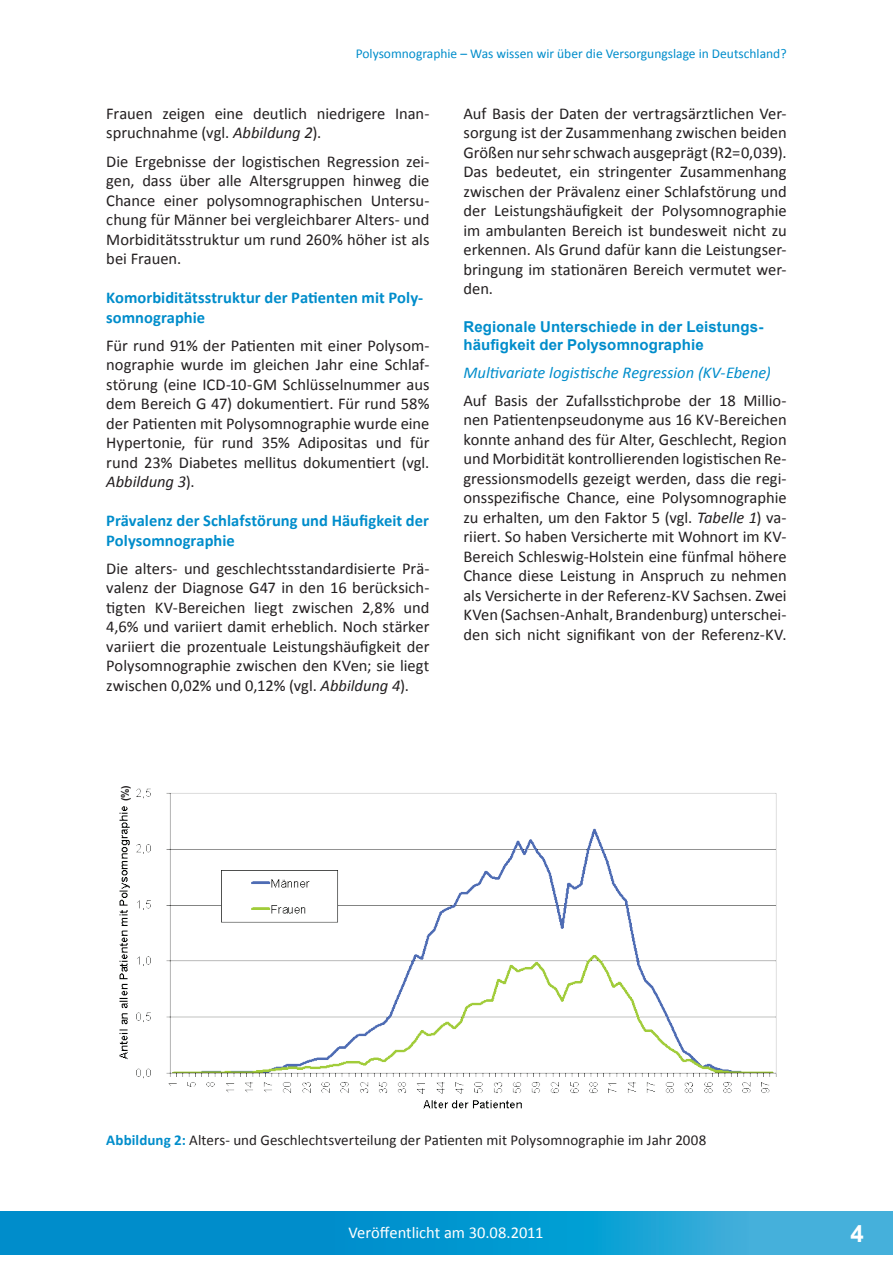
<style>
.page{position:relative;width:893px;height:1263px;background:#fff}
.page>*{position:absolute;margin:0;border:0;box-sizing:border-box;transform-origin:0 0}
.t1{font:700 24px "Arial";color:#fff}
.t2{font:16.5px/19.5px "Calibri";color:#231f20;text-align:justify}
.t3{font:700 16.5px/19.5px "Calibri";color:#008dcb}
.t4{font:italic 16.5px "Calibri";letter-spacing:-.005em;color:#008dcb}
.t5{font:16.5px "Calibri";letter-spacing:-.005em;color:#fff}
.t6{font:15px "Calibri";color:#231f20}
.t7{font:700 15px/18px "Arial";letter-spacing:.01em;color:#008dcb}
.t8{font:13.5px "Calibri";color:#008dcb}
.t9{font:700 10.5px "Arial";color:#231f20}
.s1{font-style:italic}
.s2{font-weight:700;color:#008dcb}
</style>
<div class="page">
<svg style="left:0;top:1212px;width:893px;height:42px;background:#119ad1"></svg>
<img style="left:119px;top:788px;width:658px;height:321px">
<div style="left:152px;top:787px;width:11px;height:15px;background:#fff"></div>
<div style="left:152px;top:843px;width:11px;height:14px;background:#fff"></div>
<div style="left:152px;top:898px;width:11px;height:15px;background:#fff"></div>
<div style="left:152px;top:954px;width:11px;height:15px;background:#fff"></div>
<div style="left:152px;top:1009px;width:11px;height:15px;background:#fff"></div>
<div style="left:152px;top:1065px;width:11px;height:15px;background:#fff"></div>
<p class="t8" style="left:356px;top:45px;width:432px">Polysomnographie – Was wissen wir über die Versorgungslage in Deutschland?</p>
<p class="t2" style="left:106px;top:104px;width:325px">Frauen zeigen eine deutlich niedrigere Inan&shy;spruchnahme (vgl. <span class="s1">Abbildung 2</span>).</p>
<p class="t2" style="left:106px;top:152px;width:325px">Die Ergebnisse der logistischen Regression zei&shy;gen, dass über alle Altersgruppen hinweg die Chance einer polysomnographischen Untersu&shy;chung für Männer bei vergleichbarer Alters- und Morbiditätsstruktur um rund 260% höher ist als bei Frauen.</p>
<p class="t3" style="left:106px;top:288px;width:318px">Komorbiditätsstruktur der Patienten mit Poly&shy;somnographie</p>
<p class="t2" style="left:106px;top:336px;width:325px">Für rund 91% der Patienten mit einer Polysom&shy;nographie wurde im gleichen Jahr eine Schlaf&shy;störung (eine ICD-10-GM Schlüsselnummer aus dem Bereich G 47) dokumentiert. Für rund 58% der Patienten mit Polysomnographie wurde eine Hypertonie, für rund 35% Adipositas und für rund 23% Diabetes mellitus dokumentiert (vgl.<br><span class="s1">Abbildung 3</span>).</p>
<p class="t3" style="left:106px;top:511px;width:324px">Prävalenz der Schlafstörung und Häufigkeit der<br>Polysomnographie</p>
<p class="t2" style="left:106px;top:559px;width:325px">Die alters- und geschlechtsstandardisierte Prä&shy;valenz der Diagnose G47 in den 16 berücksich&shy;tigten KV-Bereichen liegt zwischen 2,8% und 4,6% und variiert damit erheblich. Noch stärker variiert die prozentuale Leistungshäufigkeit der Polysomnographie zwischen den KVen; sie liegt zwischen 0,02% und 0,12% (vgl. <span class="s1">Abbildung 4</span>).</p>
<p class="t2" style="left:463px;top:104px;width:325px">Auf Basis der Daten der vertragsärztlichen Ver&shy;sorgung ist der Zusammenhang zwischen beiden Größen nur sehr schwach ausgeprägt (R2=0,039).<br>Das bedeutet, ein stringenter Zusammenhang zwischen der Prävalenz einer Schlafstörung und der Leistungshäufigkeit der Polysomnographie im ambulanten Bereich ist bundesweit nicht zu erkennen. Als Grund dafür kann die Leistungser&shy;bringung im stationären Bereich vermutet wer&shy;den.</p>
<p class="t7" style="left:463px;top:318px;width:301px">Regionale Unterschiede in der Leistungs&shy;häufigkeit der Polysomnographie</p>
<p class="t4" style="left:463px;top:361px;width:309px">Multivariate logistische Regression (KV-Ebene)</p>
<p class="t2" style="left:463px;top:391px;width:325px">Auf Basis der Zufallsstichprobe der 18 Millio&shy;nen Patientenpseudonyme aus 16 KV-Bereichen konnte anhand des für Alter, Geschlecht, Region und Morbidität kontrollierenden logistischen Re&shy;gressionsmodells gezeigt werden, dass die regi&shy;onsspezifische Chance, eine Polysomnographie zu erhalten, um den Faktor 5 (vgl. <span class="s1">Tabelle 1</span>) va&shy;riiert. So haben Versicherte mit Wohnort im KV-Bereich Schleswig-Holstein eine fünfmal höhere Chance diese Leistung in Anspruch zu nehmen als Versicherte in der Referenz-KV Sachsen. Zwei KVen (Sachsen-Anhalt, Brandenburg) unterschei&shy;den sich nicht signifikant von der Referenz-KV.</p>
<p class="t9" style="left:118px;top:801px;width:18px;rotate:-90deg">(%)</p>
<p class="t6" style="left:106px;top:1130px;width:602px"><span class="s2">Abbildung 2:</span> Alters- und Geschlechtsverteilung der Patienten mit Polysomnographie im Jahr 2008</p>
<p class="t5" style="left:348px;top:1222px;width:197px">Veröffentlicht am 30.08.2011</p>
<h1 class="t1" style="left:850px;top:1217px;width:15px">4</h1>
</div>
